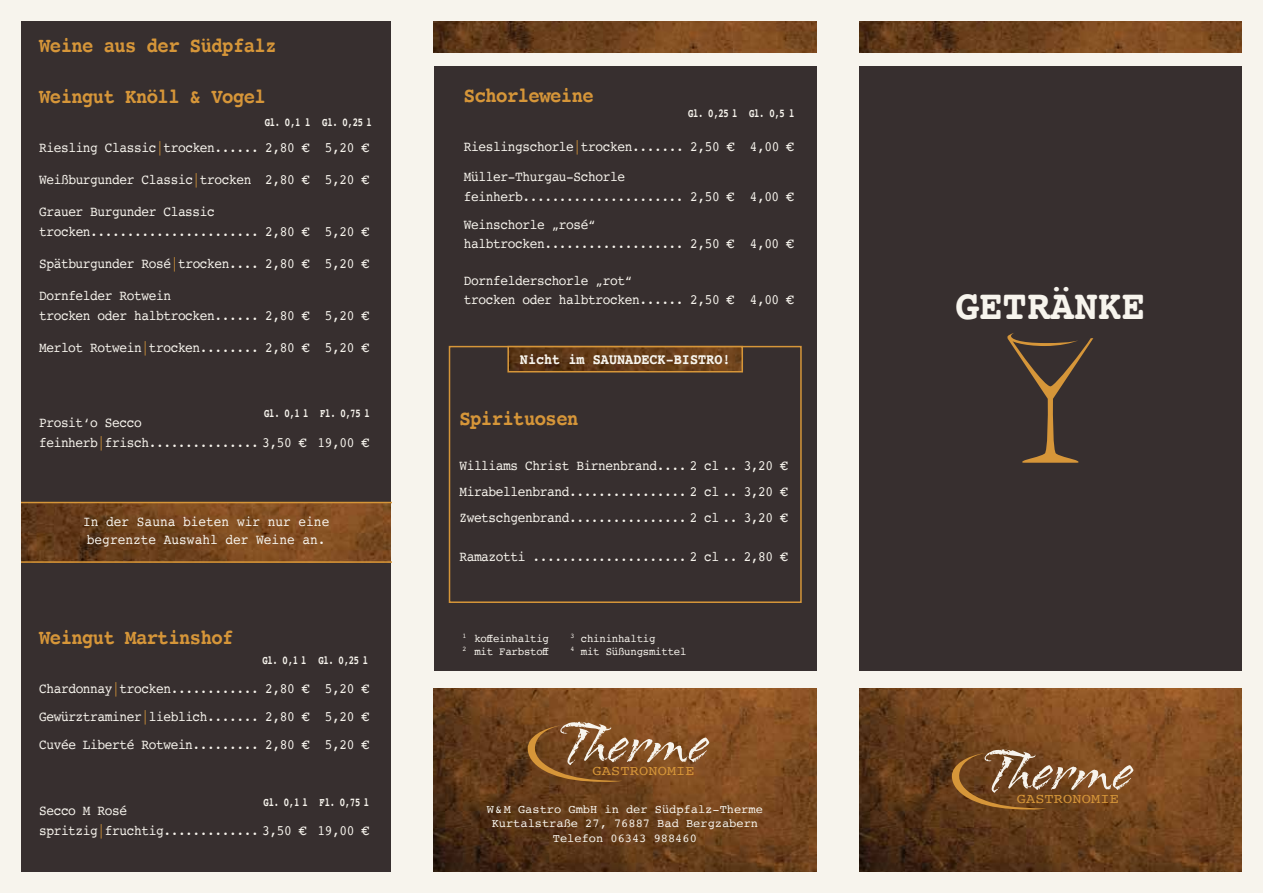
<style>
.page{position:relative;width:1263px;height:893px;background:#f7f4ed}
.page>*{position:absolute;margin:0;border:0;box-sizing:border-box;transform-origin:0 0}
.t1{font:65.7px "Arid ITC";color:#f7f4ed}
.t2{font:700 42px "Courier";color:#f7f4ed;scale:.94 1}
.t3{font:700 21px "Courier";letter-spacing:-.03em;color:#d69639;scale:.9 1}
.t4{font:700 15px "Courier";color:#f7f4ed;scale:.9 1}
.t5{font:14.25px/19.5px "Courier";letter-spacing:-.03em;color:#f7f4ed;scale:.9 1}
.t6{font:14.25px/18px "Courier";color:#f7f4ed;scale:.9 1}
.t7{font:13.8px "Courier";letter-spacing:.01em;color:#d69639;scale:1.1 1}
.t8{font:12px/14.4px "Courier";color:#f7f4ed;text-align:center}
.t9{font:700 12px "Courier";letter-spacing:-.03em;color:#f7f4ed;scale:.74 1}
.t10{font:11.25px "Courier";letter-spacing:-.02em;color:#f7f4ed;scale:.95 1}
.s1{color:#d69639}
</style>
<div class="page">
<div style="left:21px;top:21px;width:370px;height:851px;background:#372f2f"></div>
<svg style="left:21px;top:502px;width:370px;height:61px;background:#79491f"></svg>
<div style="left:434px;top:67px;width:382px;height:604px;background:#372f2f"></div>
<img style="left:434px;top:21px;width:382px;height:32px">
<img style="left:434px;top:688px;width:382px;height:184px">
<svg style="left:527px;top:725px;width:95px;height:57px;background:#7a4b1f"></svg>
<div style="left:449px;top:346px;width:353px;height:257px;border:2px solid #d69639"></div>
<img style="left:510px;top:349px;width:230px;height:20px">
<div style="left:507px;top:346px;width:236px;height:26px;border:2px solid #d69639"></div>
<div style="left:859px;top:67px;width:383px;height:604px;background:#372f2f"></div>
<img style="left:859px;top:21px;width:383px;height:32px">
<img style="left:859px;top:688px;width:383px;height:184px">
<svg style="left:952px;top:753px;width:94px;height:57px;background:#72461d"></svg>
<svg style="left:1007px;top:333px;width:86px;height:130px"></svg>
<h3 class="t3" style="left:39px;top:29px;width:265px">Weine aus der Südpfalz</h3>
<h3 class="t3" style="left:39px;top:79px;width:254px">Weingut Knöll &amp; Vogel</h3>
<p class="t5" style="left:39px;top:137px;width:368px">Riesling Classic<span class="s1">|</span>trocken...... 2,80 € 5,20 €</p>
<p class="t5" style="left:39px;top:170px;width:368px">Weißburgunder Classic<span class="s1">|</span>trocken 2,80 € 5,20 €</p>
<p class="t5" style="left:39px;top:202px;width:368px">Grauer Burgunder Classic trocken....................... 2,80 € 5,20 €</p>
<p class="t5" style="left:39px;top:254px;width:368px">Spätburgunder Rosé<span class="s1">|</span>trocken.... 2,80 € 5,20 €</p>
<p class="t5" style="left:39px;top:286px;width:368px">Dornfelder Rotwein<br>trocken oder halbtrocken...... 2,80 € 5,20 €</p>
<p class="t5" style="left:39px;top:338px;width:368px">Merlot Rotwein<span class="s1">|</span>trocken........ 2,80 € 5,20 €</p>
<p class="t9" style="left:265px;top:113px;width:146px">Gl. 0,1 l Gl. 0,25 l</p>
<p class="t9" style="left:264px;top:404px;width:144px">Gl. 0,1 l Fl. 0,75 l</p>
<p class="t5" style="left:39px;top:412px;width:368px">Prosit‘o Secco<br>feinherb<span class="s1">|</span>frisch............... 3,50 € 19,00 €</p>
<p class="t6" style="left:83px;top:512px;width:275px">In der Sauna bieten wir nur eine begrenzte Auswahl der Weine an.</p>
<h3 class="t3" style="left:39px;top:620px;width:218px">Weingut Martinshof</h3>
<p class="t5" style="left:39px;top:674px;width:368px;line-height:28px;text-align:justify">Chardonnay<span class="s1">|</span>trocken............ 2,80 € 5,20 € Gewürztraminer<span class="s1">|</span>lieblich....... 2,80 € 5,20 € Cuvée Liberté Rotwein......... 2,80 € 5,20 €</p>
<p class="t9" style="left:262px;top:650px;width:144px">Gl. 0,1 l Gl. 0,25 l</p>
<p class="t9" style="left:264px;top:792px;width:144px">Gl. 0,1 l Fl. 0,75 l</p>
<p class="t5" style="left:39px;top:800px;width:368px">Secco M Rosé<br>spritzig<span class="s1">|</span>fruchtig............. 3,50 € 19,00 €</p>
<h3 class="t3" style="left:464px;top:78px;width:146px">Schorleweine</h3>
<p class="t5" style="left:464px;top:131px;width:368px;line-height:30.2px">Rieslingschorle<span class="s1">|</span>trocken....... 2,50 € 4,00 €<br>Müller-Thurgau-Schorle</p>
<p class="t5" style="left:464px;top:182px;width:368px;line-height:28px">feinherb...................... 2,50 € 4,00 €<br>Weinschorle „rosé“</p>
<p class="t5" style="left:464px;top:234px;width:368px">halbtrocken................... 2,50 € 4,00 €</p>
<p class="t5" style="left:464px;top:270px;width:368px">Dornfelderschorle „rot“<br>trocken oder halbtrocken...... 2,50 € 4,00 €</p>
<p class="t9" style="left:688px;top:104px;width:145px">Gl. 0,25 l Gl. 0,5 l</p>
<p class="t4" style="left:520px;top:347px;width:236px">Nicht im SAUNADECK-BISTRO!</p>
<h3 class="t3" style="left:459px;top:402px;width:134px">Spirituosen</h3>
<p class="t5" style="left:459px;top:453px;width:366px;line-height:26px;text-align:justify">Williams Christ Birnenbrand.... 2 cl .. 3,20 € Mirabellenbrand................ 2 cl .. 3,20 € Zwetschgenbrand................ 2 cl .. 3,20 €</p>
<p class="t5" style="left:459px;top:546px;width:366px">Ramazotti ..................... 2 cl .. 2,80 €</p>
<p class="t10" style="left:462px;top:629px;width:93px"><sup>1</sup> koffeinhaltig</p>
<p class="t10" style="left:570px;top:629px;width:91px"><sup>3</sup> chininhaltig</p>
<p class="t10" style="left:462px;top:643px;width:93px"><sup>2</sup> mit Farbstoff</p>
<p class="t10" style="left:570px;top:643px;width:124px"><sup>4</sup> mit Süßungsmittel</p>
<h1 class="t1" style="left:561px;top:708px;width:148px">Therme</h1>
<p class="t7" style="left:592px;top:760px;width:94px">GASTRONOMIE</p>
<p class="t8" style="left:487px;top:802px;width:278px">W&amp;M Gastro GmbH in der Südpfalz-Therme<br>Kurtalstraße 27, 76887 Bad Bergzabern<br>Telefon 06343 988460</p>
<h2 class="t2" style="left:955px;top:272px;width:203px">GETRÄNKE</h2>
<h1 class="t1" style="left:985px;top:736px;width:148px">Therme</h1>
<p class="t7" style="left:1017px;top:788px;width:94px">GASTRONOMIE</p>
</div>
